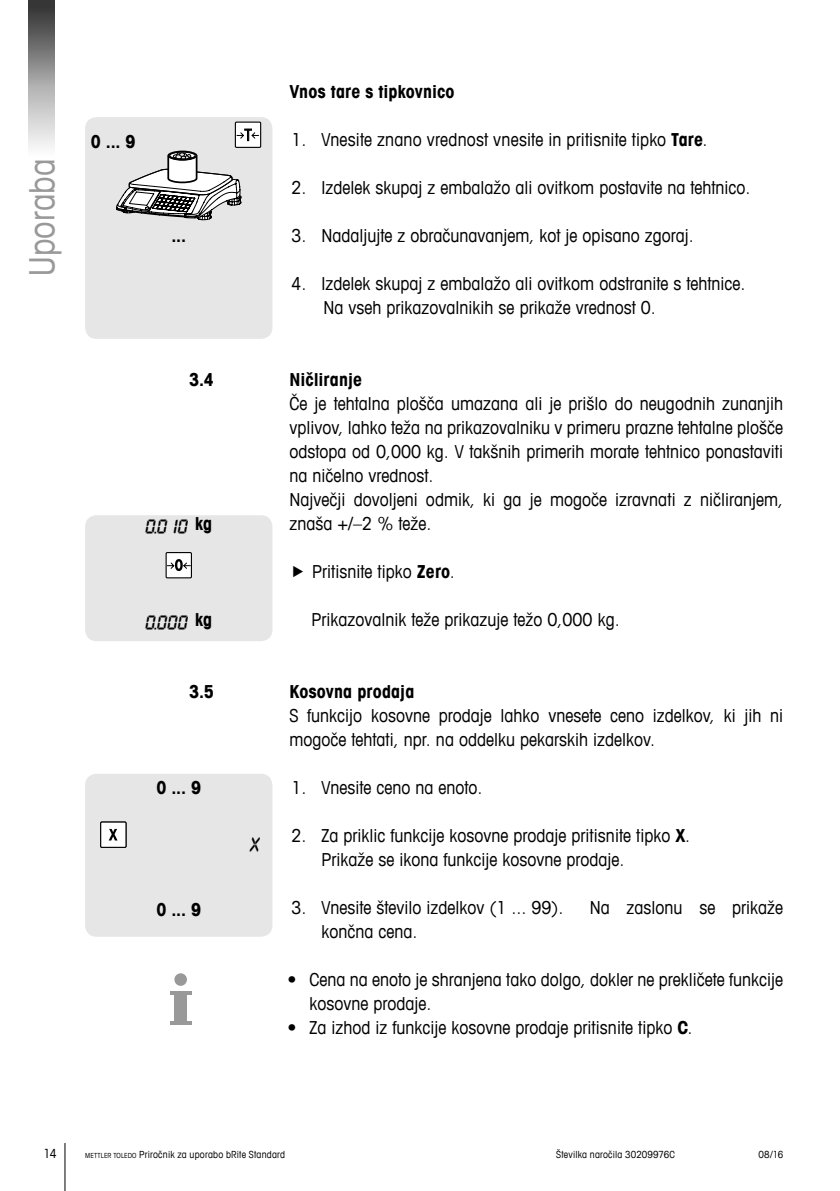
<style>
.page{position:relative;width:840px;height:1191px;background:#fff}
.page>*{position:absolute;margin:0;border:0;box-sizing:border-box;transform-origin:0 0}
.t1{font:condensed 35px "Avant Garde Com";color:#999}
.t2{font:condensed 18px/24px "Avant Garde Com";color:#000}
.t3{font:700 condensed 18px "Avant Garde Com";letter-spacing:.005em;color:#000}
.t4{font:14px "Display";color:#000}
.t5{font:condensed 12.6px "Avant Garde Com";color:#000}
.t6{font:condensed 9.8px "Avant Garde Com";letter-spacing:.02em;color:#000}
.s1{font-weight:700}
.s2{font-family:"Avant Garde Com";font-weight:700;font-stretch:condensed;font-size:18px}
.s3{font-size:7px}
</style>
<div class="page">
<hr style="left:65px;top:1143px;width:1px;height:48px;background:#000">
<img style="left:29px;top:0;width:25px;height:147px">
<div style="left:85px;top:117px;width:187px;height:222px;background:#e6e6e6;border-radius:11px"></div>
<div style="left:235px;top:122px;width:25px;height:25px;background:#fff"></div>
<div style="left:235px;top:122px;width:26px;height:26px;border:1px solid #000"></div>
<svg style="left:236px;top:128px;width:23px;height:13px"></svg>
<svg style="left:116px;top:151px;width:125px;height:69px"></svg>
<div style="left:85px;top:515px;width:187px;height:126px;background:#e6e6e6;border-radius:11px"></div>
<div style="left:166px;top:552px;width:25px;height:26px;background:#fff"></div>
<div style="left:165px;top:552px;width:27px;height:26px;border:1px solid #000"></div>
<svg style="left:166px;top:559px;width:25px;height:12px"></svg>
<div style="left:85px;top:773px;width:187px;height:163px;background:#e6e6e6;border-radius:11px"></div>
<div style="left:101px;top:822px;width:25px;height:25px;background:#fff"></div>
<div style="left:100px;top:821px;width:26px;height:27px;border:1px solid #000"></div>
<svg style="left:109px;top:829px;width:8px;height:11px"></svg>
<hr style="left:170px;top:991px;width:21px;height:3px;background:#999">
<div style="left:174px;top:973px;width:13px;height:12px;background:#999;border-radius:50%"></div>
<div style="left:175px;top:994px;width:12px;height:29px;background:#999"></div>
<hr style="left:170px;top:1021px;width:21px;height:4px;background:#999">
<h1 class="t1" style="left:20px;top:275px;width:118px;rotate:-90deg">Uporaba</h1>
<p class="t3" style="left:91px;top:130px;width:46px">0 ... 9</p>
<p class="t3" style="left:171px;top:224px;width:16px">...</p>
<p class="t3" style="left:289px;top:80px;width:166px">Vnos tare s tipkovnico</p>
<p class="t2" style="left:291px;top:127px;width:417px">1. Vnesite znano vrednost vnesite in pritisnite tipko <span class="s1">Tare</span>.</p>
<p class="t2" style="left:291px;top:175px;width:460px">2. Izdelek skupaj z embalažo ali ovitkom postavite na tehtnico.</p>
<p class="t2" style="left:291px;top:223px;width:403px">3. Nadaljujte z obračunavanjem, kot je opisano zgoraj.</p>
<p class="t2" style="left:323px;top:271px;width:423px;text-indent:-32px">4. Izdelek skupaj z embalažo ali ovitkom odstranite s tehtnice.<br>Na vseh prikazovalnikih se prikaže vrednost 0.</p>
<p class="t3" style="left:189px;top:368px;width:26px">3.4</p>
<p class="t3" style="left:289px;top:368px;width:74px">Ničliranje</p>
<p class="t2" style="left:289px;top:391px;width:495px">Če je tehtalna plošča umazana ali je prišlo do neugodnih zunanjih vplivov, lahko teža na prikazovalniku v primeru prazne tehtalne plošče odstopa od 0,000 kg. V takšnih primerih morate tehtnico ponastaviti na ničelno vrednost.<br>Največji dovoljeni odmik, ki ga je mogoče izravnati z ničliranjem, znaša +/–2 % teže.</p>
<p class="t2" style="left:312px;top:559px;width:144px">Pritisnite tipko <span class="s1">Zero</span>.</p>
<p class="t2" style="left:311px;top:607px;width:309px">Prikazovalnik teže prikazuje težo 0,000 kg.</p>
<p class="t4" style="left:145px;top:519px;width:68px">0,010 <span class="s2">kg</span></p>
<p class="t4" style="left:145px;top:615px;width:68px">0,000 <span class="s2">kg</span></p>
<p class="t3" style="left:189px;top:680px;width:26px">3.5</p>
<p class="t3" style="left:289px;top:680px;width:126px">Kosovna prodaja</p>
<p class="t2" style="left:289px;top:703px;width:495px">S funkcijo kosovne prodaje lahko vnesete ceno izdelkov, ki jih ni mogoče tehtati, npr. na oddelku pekarskih izdelkov.</p>
<p class="t2" style="left:291px;top:775px;width:192px">1. Vnesite ceno na enoto.</p>
<p class="t2" style="left:321px;top:823px;width:370px;text-indent:-30px">2. Za priklic funkcije kosovne prodaje pritisnite tipko <span class="s1">X</span>.<br>Prikaže se ikona funkcije kosovne prodaje.</p>
<p class="t2" style="left:291px;top:895px;width:273px">3. Vnesite število izdelkov (1 ... 99).</p>
<p class="t2" style="left:589px;top:895px;width:195px">Na zaslonu se prikaže</p>
<p class="t2" style="left:321px;top:919px;width:97px">končna cena.</p>
<p class="t2" style="left:309px;top:967px;width:475px;text-indent:-22px">• Cena na enoto je shranjena tako dolgo, dokler ne prekličete funkcije kosovne prodaje.</p>
<p class="t2" style="left:287px;top:1015px;width:406px">• Za izhod iz funkcije kosovne prodaje pritisnite tipko <span class="s1">C</span>.</p>
<p class="t3" style="left:156px;top:776px;width:46px">0 ... 9</p>
<p class="t4" style="left:249px;top:836px;width:12px">x</p>
<p class="t3" style="left:156px;top:898px;width:46px">0 ... 9</p>
<p class="t5" style="left:44px;top:1145px;width:15px">14</p>
<p class="t6" style="left:758px;top:1148px;width:26px">08/16</p>
<p class="t6" style="left:85px;top:1148px;width:201px"><span class="s3">METTLER -TOLEDO</span> Priročnik za uporabo bRite Standard</p>
<p class="t6" style="left:556px;top:1148px;width:120px">Številka naročila 30209976C</p>
</div>
